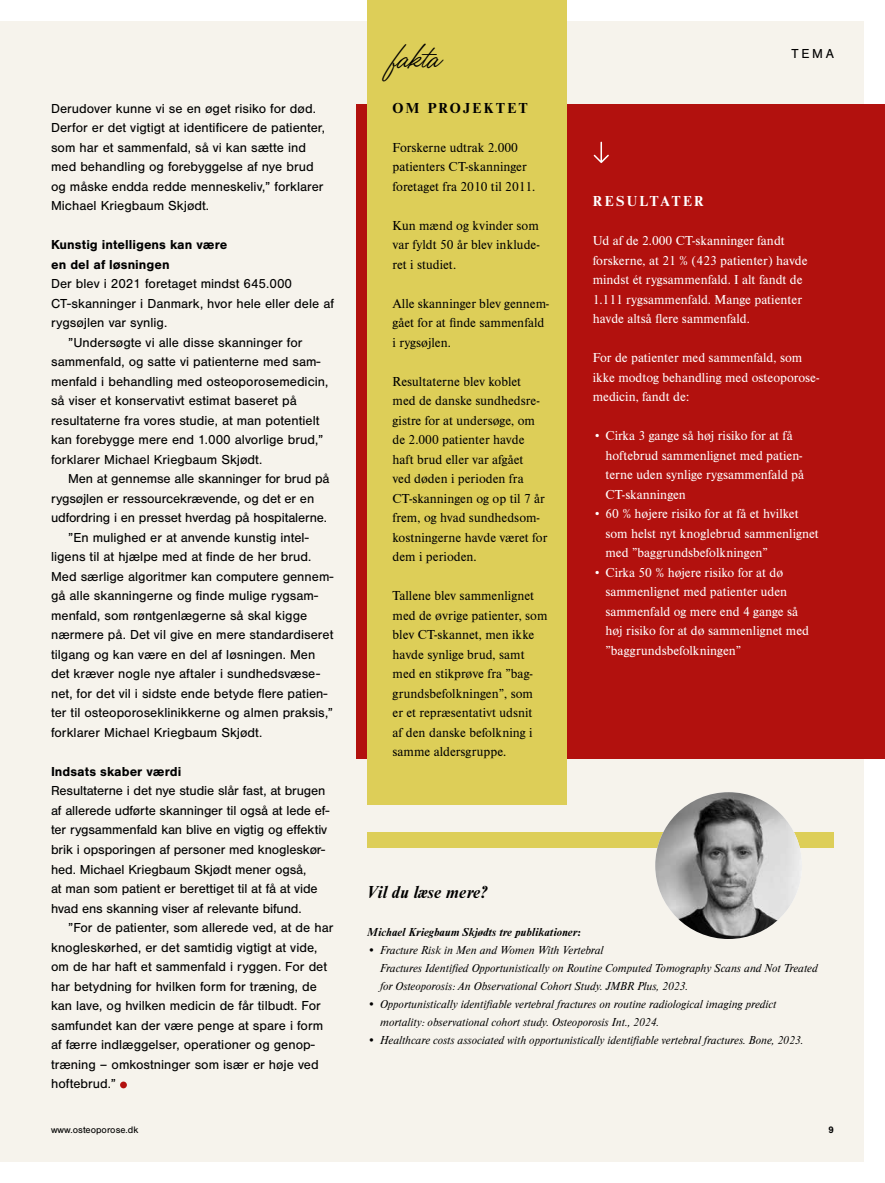
<style>
.page{position:relative;width:885px;height:1183px;background:#fff}
.page>*{position:absolute;margin:0;border:0;box-sizing:border-box;transform-origin:0 0}
.t1{font:39px "Filmotype La Crosse";color:#000}
.t2{font:italic 700 18px "Nimbus Rom D";color:#000}
.t3{font:700 15px "Nimbus Rom D";letter-spacing:.15em;color:#000}
.t4{font:700 15px "Nimbus Rom D";letter-spacing:.15em;color:#fff}
.t5{font:13.5px/19.5px "Nimbus San";color:#000}
.t6{font:13.5px/19.5px "Nimbus Rom D";color:#000}
.t7{font:13.5px/19.5px "Nimbus Rom D";color:#fff}
.t8{font:700 13.5px/19.5px "Nimbus San";color:#000}
.t9{font:italic 12px/18px "Nimbus Rom D";color:#000}
.t10{font:italic 700 12px "Nimbus Rom D";color:#000}
.t11{font:9.75px "Nimbus San";color:#000}
.t12{font:700 9.75px "Nimbus San";color:#000}
</style>
<div class="page">
<div style="left:0;top:21px;width:863px;height:1140px;background:#f6f3ec"></div>
<div style="left:356px;top:104px;width:528px;height:654px;background:#b2110e"></div>
<div style="left:120px;top:1081px;width:7px;height:6px;background:#b2110e;border-radius:50%"></div>
<div style="left:367px;top:0;width:200px;height:804px;background:#ddce58"></div>
<svg style="left:593px;top:142px;width:15px;height:21px"></svg>
<div style="left:367px;top:832px;width:466px;height:15px;background:#ddce58"></div>
<img style="left:655px;top:792px;width:146px;height:146px;border-radius:73px">
<p class="t5" style="left:51px;top:99px;width:275px">Derudover kunne vi se en øget risiko for død.<br>Derfor er det vigtigt at identificere de patienter, som har et sammenfald, så vi kan sætte ind med behandling og forebyggelse af nye brud og måske endda redde menneskeliv,” forklarer Michael Kriegbaum Skjødt.</p>
<p class="t8" style="left:51px;top:236px;width:178px">Kunstig intelligens kan være en del af løsningen</p>
<p class="t5" style="left:51px;top:275px;width:242px">Der blev i 2021 foretaget mindst 645.000</p>
<p class="t5" style="left:51px;top:294px;width:284px">CT-skanninger i Danmark, hvor hele eller dele af</p>
<p class="t5" style="left:51px;top:314px;width:118px">rygsøjlen var synlig.</p>
<p class="t5" style="left:68px;top:333px;width:236px">”Undersøgte vi alle disse skanninger for</p>
<p class="t5" style="left:51px;top:353px;width:271px">sammenfald, og satte vi patienterne med sam-</p>
<p class="t5" style="left:51px;top:372px;width:279px">menfald i behandling med osteoporosemedicin,</p>
<p class="t5" style="left:51px;top:392px;width:247px">så viser et konservativt estimat baseret på</p>
<p class="t5" style="left:51px;top:411px;width:270px">resultaterne fra vores studie, at man potentielt</p>
<p class="t5" style="left:51px;top:431px;width:274px">kan forebygge mere end 1.000 alvorlige brud,”</p>
<p class="t5" style="left:51px;top:450px;width:213px">forklarer Michael Kriegbaum Skjødt.</p>
<p class="t5" style="left:68px;top:470px;width:263px">Men at gennemse alle skanninger for brud på</p>
<p class="t5" style="left:51px;top:489px;width:265px">rygsøjlen er ressourcekrævende, og det er en</p>
<p class="t5" style="left:51px;top:509px;width:277px">udfordring i en presset hverdag på hospitalerne.</p>
<p class="t5" style="left:68px;top:528px;width:242px">”En mulighed er at anvende kunstig intel-</p>
<p class="t5" style="left:51px;top:547px;width:262px">ligens til at hjælpe med at finde de her brud.</p>
<p class="t5" style="left:51px;top:567px;width:284px">Med særlige algoritmer kan computere gennem-</p>
<p class="t5" style="left:51px;top:586px;width:268px">gå alle skanningerne og finde mulige rygsam-</p>
<p class="t5" style="left:51px;top:606px;width:258px">menfald, som røntgenlægerne så skal kigge</p>
<p class="t5" style="left:51px;top:625px;width:284px">nærmere på. Det vil give en mere standardiseret</p>
<p class="t5" style="left:51px;top:645px;width:266px">tilgang og kan være en del af løsningen. Men</p>
<p class="t5" style="left:51px;top:664px;width:270px">det kræver nogle nye aftaler i sundhedsvæse-</p>
<p class="t5" style="left:51px;top:684px;width:278px">net, for det vil i sidste ende betyde flere patien-</p>
<p class="t5" style="left:51px;top:703px;width:283px">ter til osteoporoseklinikkerne og almen praksis,”</p>
<p class="t5" style="left:51px;top:723px;width:213px">forklarer Michael Kriegbaum Skjødt.</p>
<p class="t8" style="left:51px;top:762px;width:132px">Indsats skaber værdi</p>
<p class="t5" style="left:51px;top:781px;width:280px">Resultaterne i det nye studie slår fast, at brugen af allerede udførte skanninger til også at lede ef&shy;ter rygsammenfald kan blive en vigtig og effektiv brik i opsporingen af personer med knogleskør&shy;hed. Michael Kriegbaum Skjødt mener også,<br>at man som patient er berettiget til at få at vide hvad ens skanning viser af relevante bifund.</p>
<p class="t5" style="left:51px;top:918px;width:284px;text-indent:17px">”For de patienter, som allerede ved, at de har knogleskørhed, er det samtidig vigtigt at vide, om de har haft et sammenfald i ryggen. For det har betydning for hvilken form for træning, de kan lave, og hvilken medicin de får tilbudt. For samfundet kan der være penge at spare i form af færre indlæggelser, operationer og genop&shy;træning – omkostninger som især er høje ved hoftebrud.”</p>
<h1 class="t1" style="left:391px;top:39px;width:50px">fakta</h1>
<p class="t3" style="left:392px;top:99px;width:136px">OM PROJEKTET</p>
<p class="t6" style="left:392px;top:138px;width:144px">Forskerne udtrak 2.000 patienters CT-skanninger foretaget fra 2010 til 2011.</p>
<p class="t6" style="left:392px;top:216px;width:148px;text-align:justify">Kun mænd og kvinder som var fyldt 50 år blev inklude&shy;ret i studiet.</p>
<p class="t6" style="left:392px;top:294px;width:158px">Alle skanninger blev gennem&shy;gået for at finde sammenfald i rygsøjlen.</p>
<p class="t6" style="left:392px;top:372px;width:156px">Resultaterne blev koblet med de danske sundhedsre&shy;gistre for at undersøge, om de 2.000 patienter havde haft brud eller var afgået<br>ved døden i perioden fra<br>CT-skanningen og op til 7 år frem, og hvad sundhedsom&shy;kostningerne havde været for dem i perioden.</p>
<p class="t6" style="left:392px;top:587px;width:156px">Tallene blev sammenlignet med de øvrige patienter, som blev CT-skannet, men ikke havde synlige brud, samt med en stikprøve fra ”bag&shy;grundsbefolkningen”, som<br>er et repræsentativt udsnit<br>af den danske befolkning i samme aldersgruppe.</p>
<p class="t5" style="left:791px;top:44px;width:44px">TEMA</p>
<p class="t4" style="left:592px;top:192px;width:112px">RESULTATER</p>
<p class="t7" style="left:592px;top:232px;width:216px">Ud af de 2.000 CT-skanninger fandt forskerne, at 21 % (423 patienter) havde mindst ét rygsammenfald. I alt fandt de 1.111 rygsammenfald. Mange patienter havde altså flere sammenfald.</p>
<p class="t7" style="left:592px;top:349px;width:228px">For de patienter med sammenfald, som ikke modtog behandling med osteoporose&shy;medicin, fandt de:</p>
<p class="t7" style="left:605px;top:427px;width:200px;text-indent:-13px">• Cirka 3 gange så høj risiko for at få hoftebrud sammenlignet med patien&shy;terne uden synlige rygsammenfald på<br>CT-skanningen</p>
<p class="t7" style="left:605px;top:505px;width:215px;text-indent:-13px">• 60 % højere risiko for at få et hvilket som helst nyt knoglebrud sammenlignet med ”baggrundsbefolkningen”</p>
<p class="t7" style="left:605px;top:563px;width:205px;text-indent:-13px">• Cirka 50 % højere risiko for at dø sammenlignet med patienter uden sammenfald og mere end 4 gange så høj risiko for at dø sammenlignet med ”baggrundsbefolkningen”</p>
<h2 class="t2" style="left:367px;top:885px;width:121px">Vil du læse mere?</h2>
<p class="t10" style="left:367px;top:927px;width:215px">Michael Kriegbaum Skjødts tre publikationer:</p>
<p class="t9" style="left:380px;top:941px;width:439px;text-indent:-13px">• Fracture Risk in Men and Women With Vertebral<br>Fractures Identified Opportunistically on Routine Computed Tomography Scans and Not Treated for Osteoporosis: An Observational Cohort Study. JMBR Plus, 2023.</p>
<p class="t9" style="left:380px;top:995px;width:397px;text-indent:-13px">• Opportunistically identifiable vertebral fractures on routine radiological imaging predict mortality: observational cohort study. Osteoporosis Int., 2024.</p>
<p class="t9" style="left:367px;top:1031px;width:437px">• Healthcare costs associated with opportunistically identifiable vertebral fractures. Bone, 2023.</p>
<p class="t11" style="left:51px;top:1126px;width:89px">www.osteoporose.dk</p>
<p class="t12" style="left:828px;top:1125px;width:7px">9</p>
</div>
